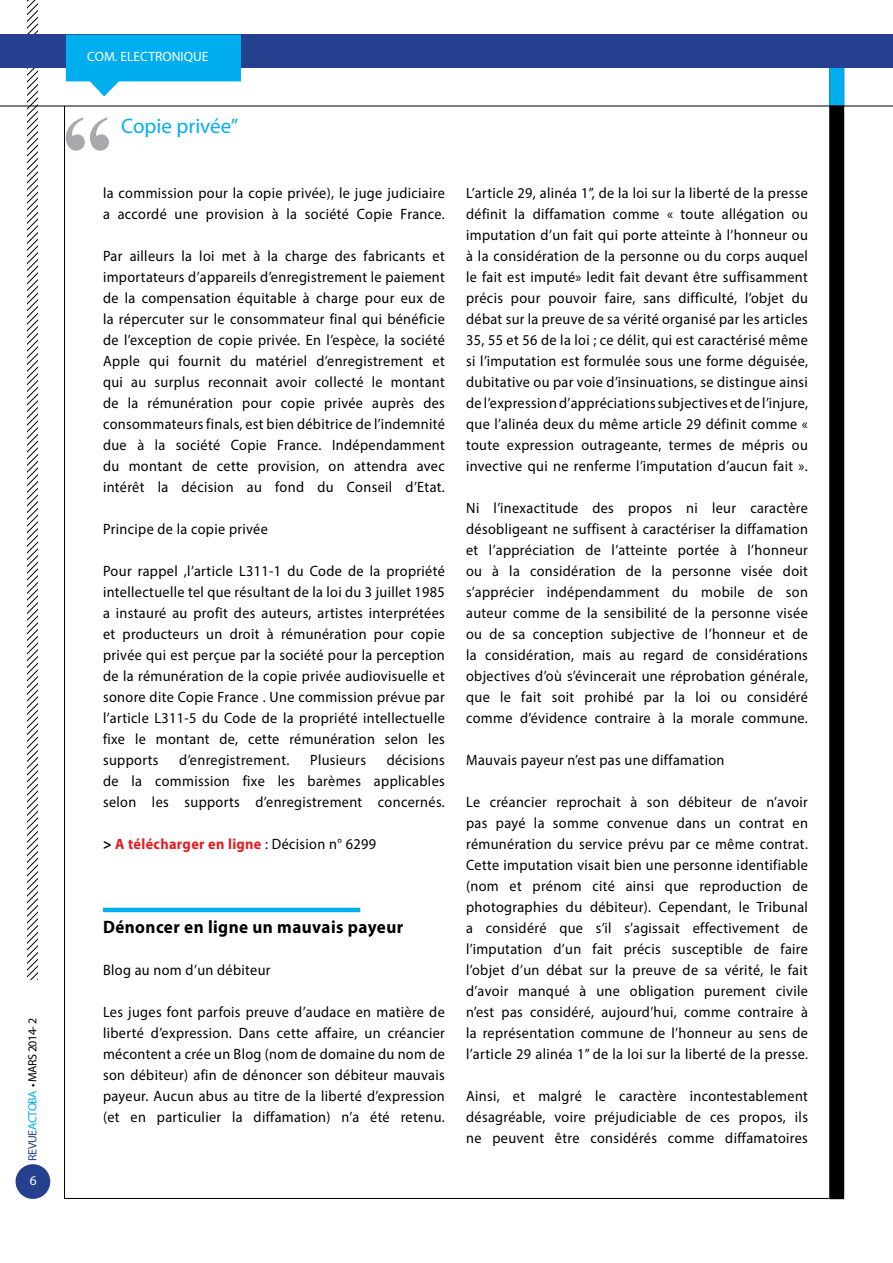
<style>
.page{position:relative;width:893px;height:1263px;background:#fff}
.page>*{position:absolute;margin:0;border:0;box-sizing:border-box;transform-origin:0 0}
.t1{font:700 102.6px "Times New Roman";color:#a7a9ac}
.t2{font:21px "Myriad Pro";color:#00aeef}
.t3{font:700 18px "Myriad Pro";letter-spacing:.025em;color:#000;scale:.95 1}
.t4{font:15px/21px "Myriad Pro";letter-spacing:.025em;color:#000;text-align:justify;scale:.95 1}
.t5{font:700 15px "Myriad Pro";letter-spacing:.025em;color:#e21c23;scale:.95 1}
.t6{font:13.5px "Myriad Pro";color:#fff}
.t7{font:12px "Myriad Pro";letter-spacing:-.04em;color:#000}
.s1{color:#25408f}
.s2{color:#00aeef}
.s3{color:#000}
.s4{font-weight:400;color:#000}
</style>
<div class="page">
<svg style="left:28px;top:0;width:9px;height:979px"></svg>
<div style="left:16px;top:1164px;width:34px;height:35px;background:#25408f;border-radius:50%"></div>
<div style="left:829px;top:40px;width:15px;height:1159px;background:#000"></div>
<div style="left:829px;top:65px;width:15px;height:41px;background:#00aeef"></div>
<div style="left:0;top:35px;width:893px;height:33px;background:#25408f"></div>
<hr style="left:0;top:106px;width:893px;height:1px;background:#000">
<hr style="left:103px;top:908px;width:257px;height:4px;background:#00aeef">
<svg style="left:66px;top:35px;width:175px;height:61px"></svg>
<p class="t7" style="left:25px;top:1160px;width:144px;rotate:-90deg"><span class="s1">REVUE</span><span class="s2">ACTOBA</span> • MARS 2014- 2</p>
<p class="t6" style="left:30px;top:1172px;width:8px">6</p>
<p class="t6" style="left:87px;top:48px;width:123px">COM. ELECTRONIQUE</p>
<h1 class="t1" style="left:62px;top:81px;width:53px">“</h1>
<h2 class="t2" style="left:121px;top:113px;width:118px">Copie privée”</h2>
<p class="t4" style="left:103px;top:183px;width:361px">la commission pour la copie privée), le juge judiciaire a accordé une provision à la société Copie France.</p>
<p class="t4" style="left:103px;top:246px;width:361px">Par ailleurs la loi met à la charge des fabricants et importateurs d’appareils d’enregistrement le paiement de la compensation équitable à charge pour eux de la répercuter sur le consommateur final qui bénéficie de l’exception de copie privée. En l’espèce, la société Apple qui fournit du matériel d’enregistrement et qui au surplus reconnait avoir collecté le montant de la rémunération pour copie privée auprès des consommateurs finals, est bien débitrice de l’indemnité due à la société Copie France. Indépendamment du montant de cette provision, on attendra avec intérêt la décision au fond du Conseil d’Etat.</p>
<p class="t4" style="left:103px;top:519px;width:175px">Principe de la copie privée</p>
<p class="t4" style="left:103px;top:561px;width:361px">Pour rappel ,l’article L311-1 du Code de la propriété intellectuelle tel que résultant de la loi du 3 juillet 1985 a instauré au profit des auteurs, artistes interprétées et producteurs un droit à rémunération pour copie privée qui est perçue par la société pour la perception de la rémunération de la copie privée audiovisuelle et sonore dite Copie France . Une commission prévue par l’article L311-5 du Code de la propriété intellectuelle fixe le montant de, cette rémunération selon les supports</p>
<p class="t4" style="left:103px;top:750px;width:361px;text-indent:284px">décisions de la commission fixe les barèmes applicables selon les supports d’enregistrement concernés.</p>
<p class="t5" style="left:103px;top:835px;width:289px"><span class="s3">&gt;</span> A télécharger en ligne <span class="s4">: Décision n° 6299</span></p>
<p class="t4" style="left:179px;top:750px;width:117px">d’enregistrement.</p>
<p class="t4" style="left:310px;top:750px;width:60px">Plusieurs</p>
<p class="t3" style="left:103px;top:916px;width:317px">Dénoncer en ligne un mauvais payeur</p>
<p class="t4" style="left:103px;top:960px;width:178px">Blog au nom d’un débiteur</p>
<p class="t4" style="left:103px;top:1002px;width:361px">Les juges font parfois preuve d’audace en matière de liberté d’expression. Dans cette affaire, un créancier mécontent a crée un Blog (nom de domaine du nom de son débiteur) afin de dénoncer son débiteur mauvais payeur. Aucun abus au titre de la liberté d’expression (et en particulier la diffamation) n’a été retenu.</p>
<p class="t4" style="left:466px;top:183px;width:361px">L’article 29, alinéa 1”, de la loi sur la liberté de la presse définit la diffamation comme « toute allégation ou imputation d’un fait qui porte atteinte à l’honneur ou à la considération de la personne ou du corps auquel le fait est imputé» ledit fait devant être suffisamment précis pour pouvoir faire, sans difficulté, l’objet du débat sur la preuve de sa vérité organisé par les articles 35, 55 et 56 de la loi ; ce délit, qui est caractérisé même si l’imputation est formulée sous une forme déguisée, dubitative ou par voie d’insinuations, se distingue ainsi de l’expression d’appréciations subjectives et de l’injure, que l’alinéa deux du même article 29 définit comme « toute expression outrageante, termes de mépris ou invective qui ne renferme l’imputation d’aucun fait ».</p>
<p class="t4" style="left:466px;top:498px;width:361px">Ni l’inexactitude des propos ni leur caractère désobligeant ne suffisent à caractériser la diffamation et l’appréciation de l’atteinte portée à l’honneur ou à la considération de la personne visée doit s’apprécier indépendamment du mobile de son auteur comme de la sensibilité de la personne visée ou de sa conception subjective de l’honneur et de la considération, mais au regard de considérations objectives d’où s’évincerait une réprobation générale, que le fait soit prohibé par la loi ou considéré comme d’évidence contraire à la morale commune.</p>
<p class="t4" style="left:466px;top:750px;width:273px">Mauvais payeur n’est pas une diffamation</p>
<p class="t4" style="left:466px;top:792px;width:361px">Le créancier reprochait à son débiteur de n’avoir pas payé la somme convenue dans un contrat en rémunération du service prévu par ce même contrat.<br>Cette imputation visait bien une personne identifiable (nom et prénom cité ainsi que reproduction de photographies du débiteur). Cependant, le Tribunal a considéré que s’il s’agissait effectivement de l’imputation d’un fait précis susceptible de faire l’objet d’un débat sur la preuve de sa vérité, le fait d’avoir manqué à une obligation purement civile n’est pas considéré, aujourd’hui, comme contraire à la représentation commune de l’honneur au sens de l’article 29 alinéa 1” de la loi sur la liberté de la presse.</p>
<p class="t4" style="left:466px;top:1086px;width:361px">Ainsi, et malgré le caractère incontestablement désagréable, voire préjudiciable de ces propos, ils ne peuvent être considérés comme diffamatoires</p>
</div>
